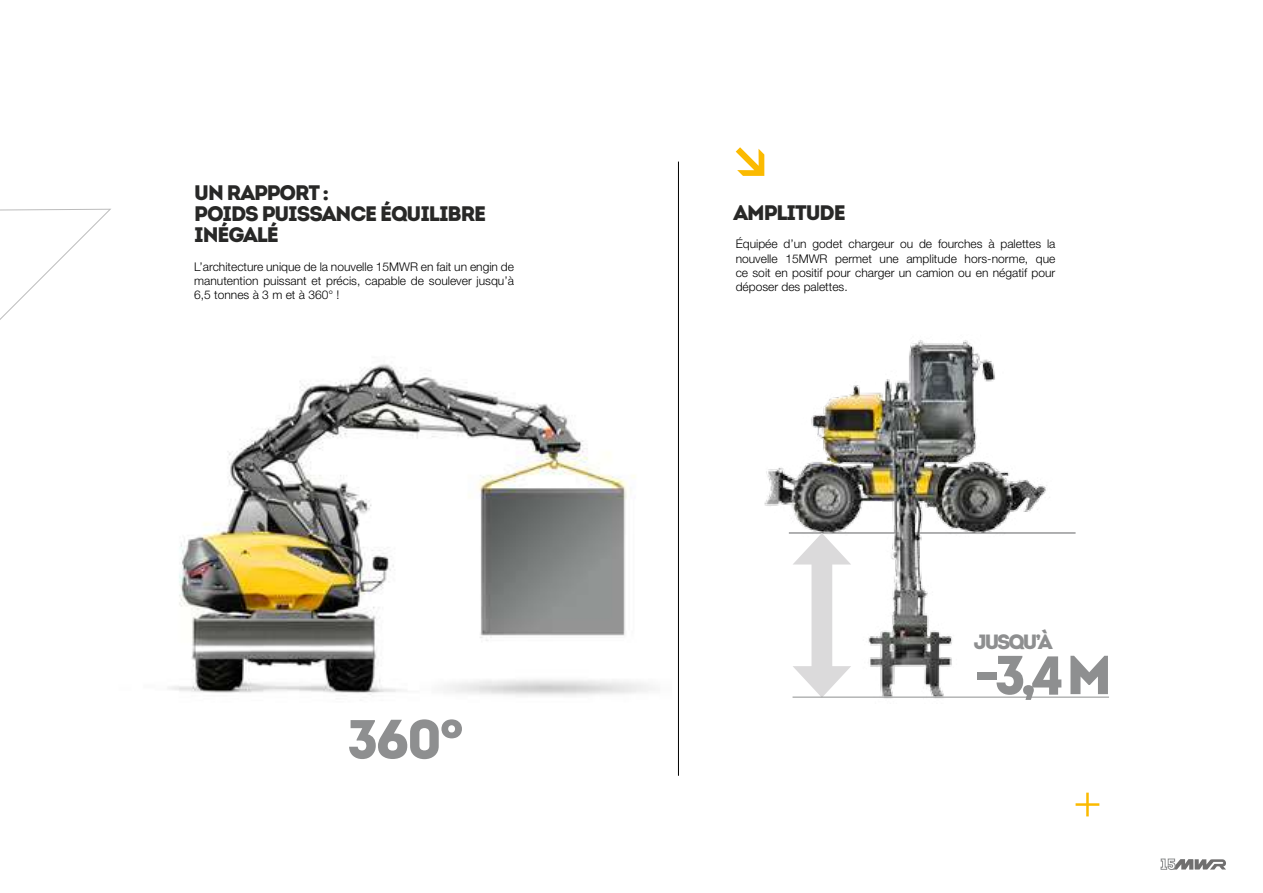
<style>
.page{position:relative;width:1263px;height:893px;background:#fff}
.page>*{position:absolute;margin:0;border:0;box-sizing:border-box;transform-origin:0 0}
.t1{font:900 54.6px "Intro";color:#8e8f90}
.t2{font:900 21px/21px "Intro";letter-spacing:-.05em;color:#282827}
.t3{font:900 20.55px "Intro";letter-spacing:-.1em;color:#8e8f90}
.t4{font:300 12px/14.4px "Helvetica Neue LT Pro";color:#000;text-align:justify}
</style>
<div class="page">
<img style="left:168px;top:364px;width:487px;height:332px">
<img style="left:764px;top:340px;width:345px;height:359px">
<div style="left:811px;top:553px;width:21px;height:125px;background:#dbdadb"></div>
<svg style="left:792px;top:666px;width:59px;height:31px"></svg>
<svg style="left:792px;top:533px;width:59px;height:31px"></svg>
<hr style="left:792px;top:697px;width:317px;height:1px;background:#8e8f90">
<svg style="left:736px;top:147px;width:28px;height:29px"></svg>
<svg style="left:0;top:208px;width:111px;height:112px"></svg>
<svg style="left:1075px;top:793px;width:24px;height:23px"></svg>
<hr style="left:678px;top:162px;width:1px;height:614px;background:#000">
<svg style="left:1161px;top:859px;width:65px;height:11px"></svg>
<h2 class="t2" style="left:194px;top:182px;width:293px">UN RAPPORT :<br>POIDS PUISSANCE ÉQUILIBRE<br>INÉGALÉ</h2>
<p class="t4" style="left:194px;top:259px;width:321px">L’architecture unique de la nouvelle 15MWR en fait un engin de manutention puissant et précis, capable de soulever jusqu’à 6,5 tonnes à 3 m et à 360° !</p>
<h1 class="t1" style="left:347px;top:703px;width:119px">360°</h1>
<h2 class="t2" style="left:733px;top:202px;width:114px">AMPLITUDE</h2>
<p class="t4" style="left:736px;top:236px;width:321px">Équipée d’un godet chargeur ou de fourches à palettes la nouvelle 15MWR permet une amplitude hors-norme, que ce soit en positif pour charger un camion ou en négatif pour déposer des palettes.</p>
<h3 class="t3" style="left:974px;top:628px;width:80px">JUSQU’À</h3>
<h1 class="t1" style="left:974px;top:639px;width:140px">-3,4 M</h1>
</div>
